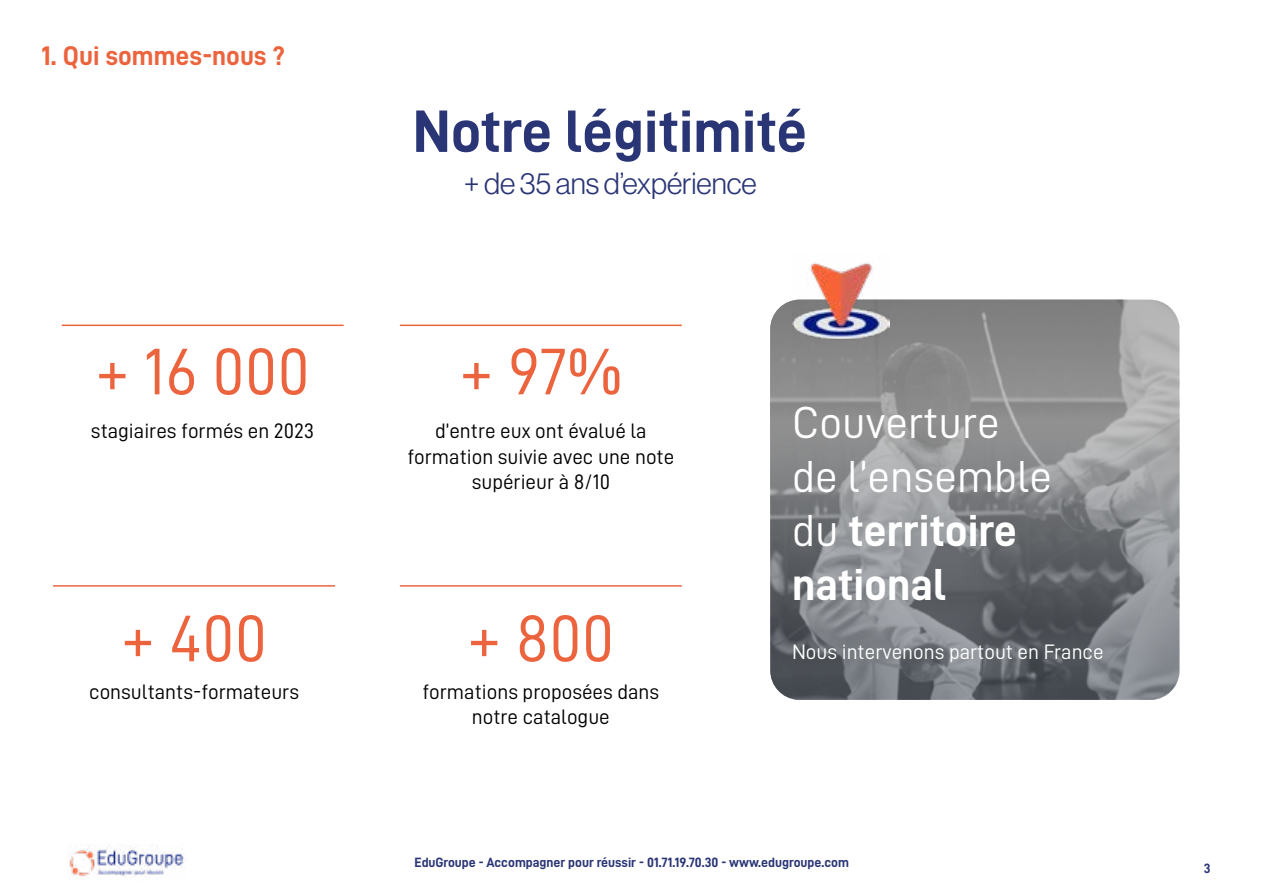
<style>
.page{position:relative;width:1263px;height:893px;background:#fff}
.page>*{position:absolute;margin:0;border:0;box-sizing:border-box;transform-origin:0 0}
.t1{font:66px "D DIN";color:#ec643e}
.t2{font:60px "D DIN Bold";letter-spacing:-.005em;color:#2a3576}
.t3{font:45px/54px "D DIN";color:#fff}
.t4{font:45px/54px "D DIN Bold";color:#fff}
.t5{font:300 30px "Neue Haas Display";color:#2a3576}
.t6{font:27px "D DIN Bold";color:#ec643e}
.t7{font:21px/25.2px "D DIN";color:#000;text-align:center}
.t8{font:21px "D DIN";color:#fff}
.t9{font:13.5px "D DIN Bold";color:#2a3576}
.s1{font-family:"D DIN"}
</style>
<div class="page">
<img style="left:69px;top:846px;width:115px;height:31px">
<hr style="left:62px;top:325px;width:282px;height:1px;background:#ec643e">
<hr style="left:400px;top:325px;width:282px;height:1px;background:#ec643e">
<hr style="left:53px;top:585px;width:282px;height:2px;background:#ec643e">
<hr style="left:400px;top:585px;width:282px;height:2px;background:#ec643e">
<svg style="left:770px;top:300px;width:409px;height:400px;background:#838588"></svg>
<img style="left:792px;top:262px;width:97px;height:87px">
<p class="t6" style="left:41px;top:41px;width:245px">1. Qui sommes-nous ?</p>
<h2 class="t2" style="left:413px;top:98px;width:396px">Notre légitimité</h2>
<h3 class="t5" style="left:464px;top:166px;width:294px">+ de 35 ans d’expérience</h3>
<h1 class="t1" style="left:95px;top:336px;width:216px">+ 16 000</h1>
<p class="t7" style="left:91px;top:418px;width:225px">stagiaires formés en 2023</p>
<p class="t7" style="left:407px;top:418px;width:268px">d’entre eux ont évalué la formation suivie avec une note supérieur à 8/10</p>
<h1 class="t1" style="left:459px;top:336px;width:164px">+ 97%</h1>
<h1 class="t1" style="left:121px;top:602px;width:148px">+ 400</h1>
<h1 class="t1" style="left:467px;top:602px;width:148px">+ 800</h1>
<p class="t7" style="left:89px;top:679px;width:211px">consultants-formateurs</p>
<p class="t7" style="left:422px;top:679px;width:238px">formations proposées dans notre catalogue</p>
<h3 class="t3" style="left:792px;top:395px;width:261px">Couverture de l’ensemble</h3>
<h3 class="t4" style="left:792px;top:503px;width:226px"><span class="s1">du</span> territoire national</h3>
<p class="t8" style="left:792px;top:640px;width:313px">Nous intervenons partout en France</p>
<p class="t9" style="left:414px;top:855px;width:436px">EduGroupe - Accompagner pour réussir - 01.71.19.70.30 - www.edugroupe.com</p>
<p class="t9" style="left:1204px;top:861px;width:8px">3</p>
</div>
